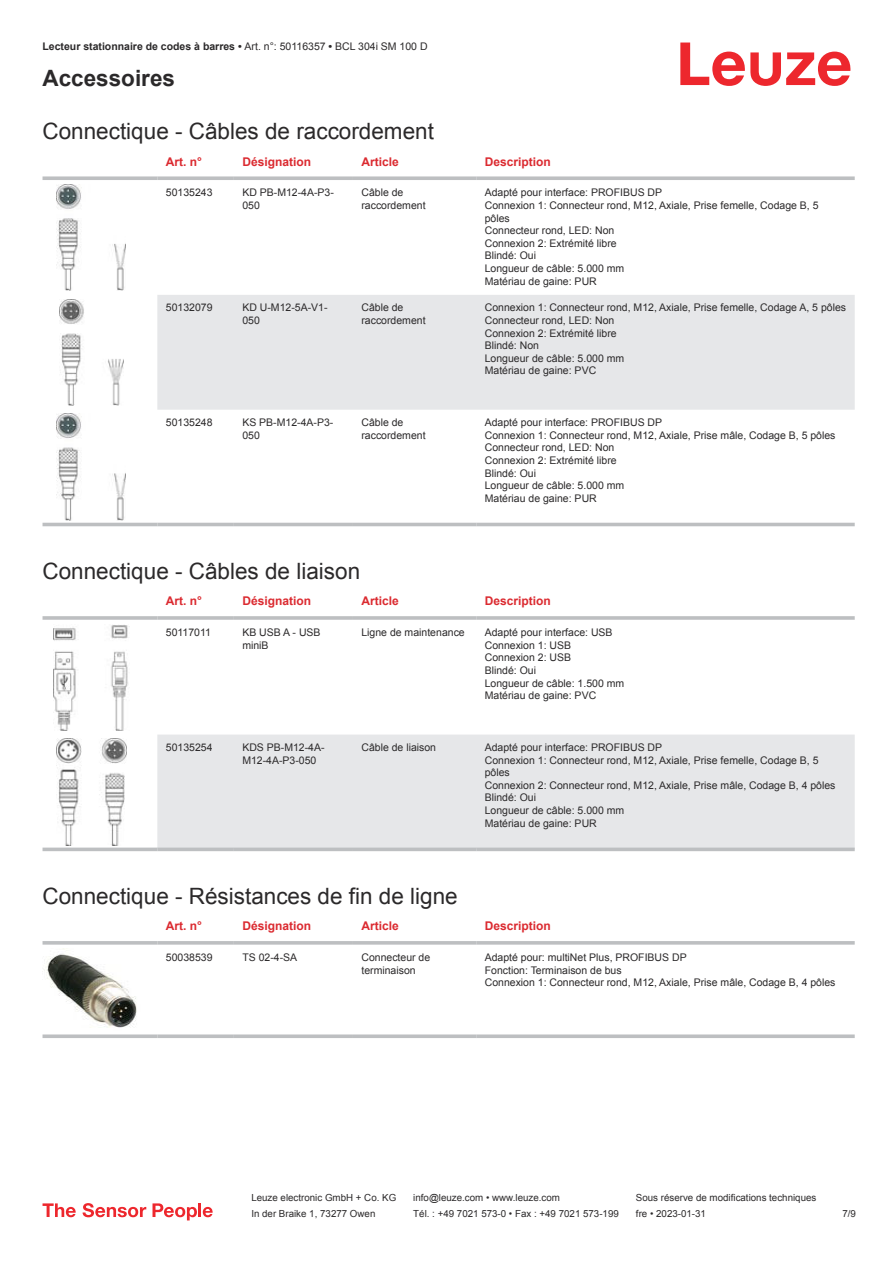
<style>
.page{position:relative;width:893px;height:1263px;background:#fff}
.page>*{position:absolute;margin:0;border:0;box-sizing:border-box;transform-origin:0 0}
.t1{font:22.5px "Arial";color:#2b292a}
.t2{font:700 22.5px "Arial";color:#2b292a}
.t3{font:700 12px "Arial";color:#db2a30}
.t4{font:10.5px/12.6px "Arial";color:#2b292a}
.t5{font:700 10.5px "Arial";color:#2b292a}
.t6{font:9.75px "Arial";color:#2b292a}
.s1{font-weight:400}
</style>
<div class="page">
<svg style="left:680px;top:43px;width:170px;height:43px"></svg>
<svg style="left:43px;top:190px;width:812px;height:337px"></svg>
<div style="left:157px;top:295px;width:698px;height:115px;background:#e6e7e9"></div>
<svg style="left:43px;top:176px;width:114px;height:4px"></svg>
<svg style="left:157px;top:176px;width:77px;height:4px"></svg>
<svg style="left:234px;top:176px;width:119px;height:4px"></svg>
<svg style="left:353px;top:176px;width:123px;height:4px"></svg>
<svg style="left:476px;top:176px;width:379px;height:4px;background:#c4c6c8"></svg>
<hr style="left:43px;top:523px;width:114px;height:3px;background:#bdbfc1">
<hr style="left:157px;top:523px;width:77px;height:3px;background:#bdbfc1">
<hr style="left:234px;top:523px;width:119px;height:3px;background:#bdbfc1">
<hr style="left:353px;top:523px;width:123px;height:3px;background:#bdbfc1">
<hr style="left:476px;top:523px;width:379px;height:3px;background:#bdbfc1">
<img style="left:57px;top:184px;width:69px;height:107px">
<img style="left:59px;top:299px;width:65px;height:106px">
<img style="left:57px;top:414px;width:69px;height:106px">
<svg style="left:43px;top:730px;width:811px;height:122px"></svg>
<div style="left:157px;top:734px;width:698px;height:113px;background:#e6e7e9"></div>
<hr style="left:43px;top:616px;width:114px;height:4px;background:#bdbfc1">
<hr style="left:157px;top:616px;width:77px;height:4px;background:#c8cacb">
<hr style="left:234px;top:616px;width:119px;height:4px;background:#c3c5c6">
<hr style="left:353px;top:616px;width:123px;height:4px;background:#bdbfc1">
<hr style="left:476px;top:616px;width:379px;height:4px;background:#c8cacb">
<svg style="left:43px;top:847px;width:114px;height:4px"></svg>
<svg style="left:157px;top:847px;width:77px;height:4px"></svg>
<svg style="left:234px;top:847px;width:119px;height:4px"></svg>
<svg style="left:353px;top:847px;width:123px;height:4px"></svg>
<svg style="left:476px;top:847px;width:379px;height:4px;background:#c3c5c7"></svg>
<img style="left:53px;top:625px;width:77px;height:105px">
<img style="left:56px;top:739px;width:70px;height:106px">
<svg style="left:43px;top:941px;width:114px;height:4px"></svg>
<svg style="left:157px;top:941px;width:77px;height:4px"></svg>
<svg style="left:234px;top:941px;width:119px;height:4px"></svg>
<svg style="left:353px;top:941px;width:123px;height:4px"></svg>
<svg style="left:476px;top:941px;width:379px;height:4px;background:#c3c5c7"></svg>
<svg style="left:43px;top:1034px;width:114px;height:4px"></svg>
<svg style="left:157px;top:1034px;width:77px;height:4px"></svg>
<svg style="left:234px;top:1034px;width:119px;height:4px"></svg>
<svg style="left:353px;top:1034px;width:123px;height:4px"></svg>
<svg style="left:476px;top:1034px;width:379px;height:4px;background:#c5c6c8"></svg>
<img style="left:44px;top:950px;width:93px;height:78px">
<svg style="left:43px;top:1203px;width:33px;height:14px"></svg>
<svg style="left:83px;top:1203px;width:63px;height:14px"></svg>
<svg style="left:153px;top:1203px;width:44px;height:17px"></svg>
<hr style="left:198px;top:1203px;width:3px;height:14px;background:#ed272d">
<svg style="left:203px;top:1207px;width:10px;height:10px"></svg>
<p class="t5" style="left:43px;top:43px;width:387px">Lecteur stationnaire de codes à barres • <span class="s1">Art. n°: 50116357</span> • <span class="s1">BCL 304i SM 100 D</span></p>
<h1 class="t2" style="left:43px;top:70px;width:134px">Accessoires</h1>
<h1 class="t1" style="left:43px;top:123px;width:393px">Connectique - Câbles de raccordement</h1>
<p class="t3" style="left:166px;top:157px;width:38px">Art. n°</p>
<p class="t3" style="left:242px;top:157px;width:70px">Désignation</p>
<p class="t3" style="left:361px;top:157px;width:39px">Article</p>
<p class="t3" style="left:485px;top:157px;width:68px">Description</p>
<p class="t4" style="left:166px;top:187px;width:48px">50135243</p>
<p class="t4" style="left:242px;top:187px;width:93px">KD PB-M12-4A-P3-<br>050</p>
<p class="t4" style="left:361px;top:187px;width:66px">Câble de raccordement</p>
<p class="t4" style="left:485px;top:187px;width:335px">Adapté pour interface: PROFIBUS DP<br>Connexion 1: Connecteur rond, M12, Axiale, Prise femelle, Codage B, 5 pôles<br>Connecteur rond, LED: Non<br>Connexion 2: Extrémité libre<br>Blindé: Oui<br>Longueur de câble: 5.000 mm<br>Matériau de gaine: PUR</p>
<p class="t4" style="left:166px;top:302px;width:48px">50132079</p>
<p class="t4" style="left:242px;top:302px;width:87px">KD U-M12-5A-V1-<br>050</p>
<p class="t4" style="left:361px;top:302px;width:66px">Câble de raccordement</p>
<p class="t4" style="left:485px;top:302px;width:363px">Connexion 1: Connecteur rond, M12, Axiale, Prise femelle, Codage A, 5 pôles<br>Connecteur rond, LED: Non<br>Connexion 2: Extrémité libre<br>Blindé: Non<br>Longueur de câble: 5.000 mm<br>Matériau de gaine: PVC</p>
<p class="t4" style="left:166px;top:417px;width:48px">50135248</p>
<p class="t4" style="left:242px;top:417px;width:93px">KS PB-M12-4A-P3-<br>050</p>
<p class="t4" style="left:361px;top:417px;width:66px">Câble de raccordement</p>
<p class="t4" style="left:485px;top:417px;width:352px">Adapté pour interface: PROFIBUS DP<br>Connexion 1: Connecteur rond, M12, Axiale, Prise mâle, Codage B, 5 pôles<br>Connecteur rond, LED: Non<br>Connexion 2: Extrémité libre<br>Blindé: Oui<br>Longueur de câble: 5.000 mm<br>Matériau de gaine: PUR</p>
<h1 class="t1" style="left:43px;top:563px;width:319px">Connectique - Câbles de liaison</h1>
<p class="t3" style="left:166px;top:597px;width:38px">Art. n°</p>
<p class="t3" style="left:242px;top:597px;width:70px">Désignation</p>
<p class="t3" style="left:361px;top:597px;width:39px">Article</p>
<p class="t3" style="left:485px;top:597px;width:68px">Description</p>
<p class="t4" style="left:166px;top:627px;width:47px">50117011</p>
<p class="t4" style="left:242px;top:627px;width:80px">KB USB A - USB miniB</p>
<p class="t4" style="left:361px;top:627px;width:105px">Ligne de maintenance</p>
<p class="t4" style="left:485px;top:627px;width:141px">Adapté pour interface: USB<br>Connexion 1: USB<br>Connexion 2: USB<br>Blindé: Oui<br>Longueur de câble: 1.500 mm<br>Matériau de gaine: PVC</p>
<p class="t4" style="left:166px;top:742px;width:48px">50135254</p>
<p class="t4" style="left:242px;top:742px;width:84px">KDS PB-M12-4A-<br>M12-4A-P3-050</p>
<p class="t4" style="left:361px;top:742px;width:76px">Câble de liaison</p>
<p class="t4" style="left:485px;top:742px;width:352px">Adapté pour interface: PROFIBUS DP<br>Connexion 1: Connecteur rond, M12, Axiale, Prise femelle, Codage B, 5 pôles<br>Connexion 2: Connecteur rond, M12, Axiale, Prise mâle, Codage B, 4 pôles Blindé: Oui<br>Longueur de câble: 5.000 mm<br>Matériau de gaine: PUR</p>
<h1 class="t1" style="left:43px;top:888px;width:417px">Connectique - Résistances de fin de ligne</h1>
<p class="t3" style="left:166px;top:921px;width:38px">Art. n°</p>
<p class="t3" style="left:242px;top:921px;width:70px">Désignation</p>
<p class="t3" style="left:361px;top:921px;width:39px">Article</p>
<p class="t3" style="left:485px;top:921px;width:68px">Description</p>
<p class="t4" style="left:166px;top:952px;width:48px">50038539</p>
<p class="t4" style="left:242px;top:952px;width:56px">TS 02-4-SA</p>
<p class="t4" style="left:361px;top:952px;width:70px">Connecteur de terminaison</p>
<p class="t4" style="left:485px;top:952px;width:352px">Adapté pour: multiNet Plus, PROFIBUS DP<br>Fonction: Terminaison de bus<br>Connexion 1: Connecteur rond, M12, Axiale, Prise mâle, Codage B, 4 pôles</p>
<p class="t6" style="left:251px;top:1194px;width:146px">Leuze electronic GmbH + Co. KG</p>
<p class="t6" style="left:413px;top:1194px;width:148px">info@leuze.com • www.leuze.com</p>
<p class="t6" style="left:636px;top:1194px;width:182px">Sous réserve de modifications techniques</p>
<p class="t6" style="left:251px;top:1210px;width:126px">In der Braike 1, 73277 Owen</p>
<p class="t6" style="left:413px;top:1210px;width:207px">Tél. : +49 7021 573-0 • Fax : +49 7021 573-199</p>
<p class="t6" style="left:636px;top:1210px;width:72px">fre • 2023-01-31</p>
<p class="t6" style="left:842px;top:1210px;width:15px">7 /9</p>
</div>
